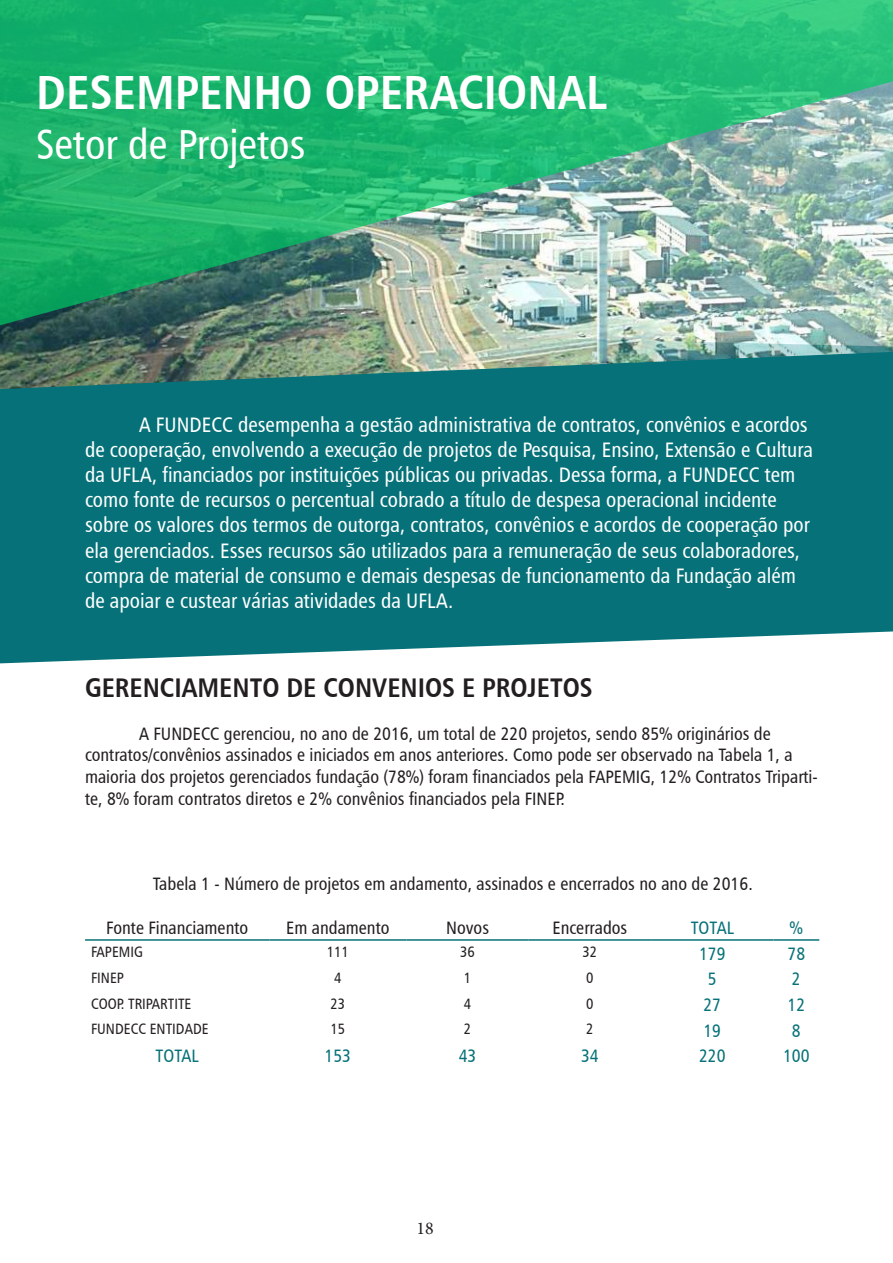
<style>
.page{position:relative;width:893px;height:1263px;background:#fff}
.page>*{position:absolute;margin:0;border:0;box-sizing:border-box;transform-origin:0 0}
.t1{font:48px "Humanist 777 BT Bold Condensed B";color:#fff}
.t2{font:42px "Humanist 777 BT Roman Condensed B";color:#fff}
.t3{font:27px "Humanist 777 BT Bold Condensed B";color:#231f20}
.t4{font:21px/25.2px "Humanist 777 BT Roman Condensed B";color:#fff}
.t5{font:18px/21.6px "Humanist 777 BT Roman Condensed B";color:#231f20}
.t6{font:18px "Humanist 777 BT Roman Condensed B";color:#067178}
.t7{font:18px "Minion Pro";color:#231f20}
.t8{font:15px "Humanist 777 BT Roman Condensed B";color:#231f20}
</style>
<div class="page">
<div style="left:0;top:389px;width:893px;height:274px;background:#067178"></div>
<img style="left:0;top:325px;width:893px;height:64px">
<hr style="left:85px;top:939px;width:184px;height:2px;background:#067178">
<hr style="left:269px;top:939px;width:137px;height:2px;background:#067178">
<hr style="left:406px;top:939px;width:123px;height:2px;background:#067178">
<hr style="left:529px;top:939px;width:122px;height:2px;background:#067178">
<hr style="left:651px;top:939px;width:122px;height:2px;background:#067178">
<hr style="left:773px;top:939px;width:46px;height:2px;background:#067178">
<img style="left:0;top:0;width:893px;height:325px">
<h1 class="t1" style="left:36px;top:62px;width:572px">DESEMPENHO OPERACIONAL</h1>
<h2 class="t2" style="left:36px;top:118px;width:271px">Setor de Projetos</h2>
<p class="t4" style="left:85px;top:411px;width:729px;text-indent:54px">A FUNDECC desempenha a gestão administrativa de contratos, convênios e acordos de cooperação, envolvendo a execução de projetos de Pesquisa, Ensino, Extensão e Cultura da UFLA, financiados por instituições públicas ou privadas. Dessa forma, a FUNDECC tem como fonte de recursos o percentual cobrado a título de despesa operacional incidente sobre os valores dos termos de outorga, contratos, convênios e acordos de cooperação por ela gerenciados. Esses recursos são utilizados para a remuneração de seus colaboradores, compra de material de consumo e demais despesas de funcionamento da Fundação além de apoiar e custear várias atividades da UFLA.</p>
<p class="t3" style="left:85px;top:670px;width:509px">GERENCIAMENTO DE CONVENIOS E PROJETOS</p>
<p class="t5" style="left:85px;top:722px;width:734px;text-indent:54px">A FUNDECC gerenciou, no ano de 2016, um total de 220 projetos, sendo 85% originários de contratos/convênios assinados e iniciados em anos anteriores. Como pode ser observado na Tabela 1, a maioria dos projetos gerenciados fundação (78%) foram financiados pela FAPEMIG, 12% Contratos Triparti&shy;te, 8% foram contratos diretos e 2% convênios financiados pela FINEP.</p>
<p class="t5" style="left:153px;top:872px;width:601px">Tabela 1 - Número de projetos em andamento, assinados e encerrados no ano de 2016.</p>
<p class="t5" style="left:106px;top:916px;width:144px">Fonte Financiamento</p>
<p class="t5" style="left:286px;top:916px;width:105px">Em andamento</p>
<p class="t5" style="left:446px;top:916px;width:45px">Novos</p>
<p class="t5" style="left:552px;top:916px;width:76px">Encerrados</p>
<p class="t6" style="left:691px;top:916px;width:45px">TOTAL</p>
<p class="t6" style="left:790px;top:916px;width:15px">%</p>
<p class="t8" style="left:91px;top:943px;width:53px">FAPEMIG</p>
<p class="t8" style="left:327px;top:943px;width:24px">111</p>
<p class="t8" style="left:460px;top:943px;width:16px">36</p>
<p class="t8" style="left:583px;top:943px;width:16px">32</p>
<p class="t6" style="left:699px;top:942px;width:28px">179</p>
<p class="t6" style="left:787px;top:942px;width:19px">78</p>
<p class="t8" style="left:91px;top:968px;width:34px">FINEP</p>
<p class="t8" style="left:334px;top:968px;width:9px">4</p>
<p class="t8" style="left:464px;top:968px;width:9px">1</p>
<p class="t8" style="left:586px;top:968px;width:9px">0</p>
<p class="t6" style="left:708px;top:968px;width:10px">5</p>
<p class="t6" style="left:792px;top:968px;width:10px">2</p>
<p class="t8" style="left:91px;top:994px;width:102px">COOP. TRIPARTITE</p>
<p class="t8" style="left:330px;top:994px;width:16px">23</p>
<p class="t8" style="left:464px;top:994px;width:9px">4</p>
<p class="t8" style="left:586px;top:994px;width:9px">0</p>
<p class="t6" style="left:703px;top:993px;width:19px">27</p>
<p class="t6" style="left:787px;top:993px;width:19px">12</p>
<p class="t8" style="left:91px;top:1020px;width:119px">FUNDECC ENTIDADE</p>
<p class="t8" style="left:330px;top:1020px;width:16px">15</p>
<p class="t8" style="left:464px;top:1020px;width:9px">2</p>
<p class="t8" style="left:586px;top:1020px;width:9px">2</p>
<p class="t6" style="left:703px;top:1019px;width:19px">19</p>
<p class="t6" style="left:792px;top:1019px;width:10px">8</p>
<p class="t6" style="left:156px;top:1045px;width:45px">TOTAL</p>
<p class="t6" style="left:325px;top:1045px;width:28px">153</p>
<p class="t6" style="left:459px;top:1045px;width:19px">43</p>
<p class="t6" style="left:581px;top:1045px;width:19px">34</p>
<p class="t6" style="left:699px;top:1045px;width:28px">220</p>
<p class="t6" style="left:783px;top:1045px;width:28px">100</p>
<p class="t7" style="left:417px;top:1216px;width:19px">18</p>
</div>
